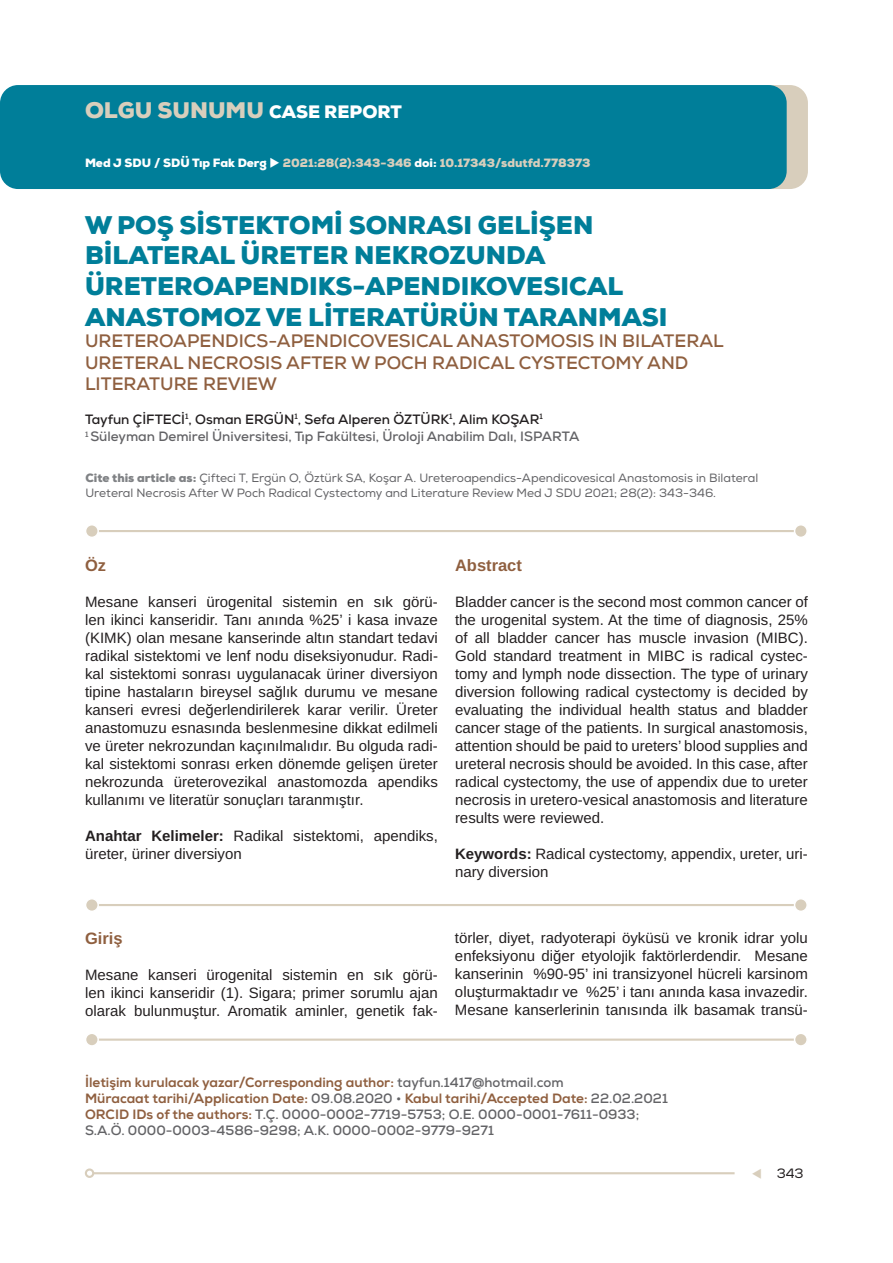
<style>
.page{position:relative;width:893px;height:1263px;background:#fff}
.page>*{position:absolute;margin:0;border:0;box-sizing:border-box;transform-origin:0 0}
.t1{font:900 25.5px/30.6px "Nexa";color:#007e99}
.t2{font:900 22.5px "Nexa";color:#d8cebc}
.t3{font:700 18px/21.6px "Nexa";color:#8f5f3f}
.t4{font:700 16.5px "Arimo";color:#8f5f3f}
.t5{font:15px/18px "Arimo";color:#231f20;text-align:justify}
.t6{font:700 13.5px/16.2px "Nexa";color:#636366}
.t7{font:13.5px "Nexa";color:#231f20}
.t8{font:12px/14.4px "Nexa";color:#636366}
.t9{font:900 12px "Nexa";color:#d8cebc}
.s1{font-size:18px;color:#fff}
.s2{color:#fff}
.s3{color:#231f20}
.s4{font-weight:900;color:#808285}
.s5{font-weight:700}
.s6{font-weight:800;color:#8f5f3f}
.s7{color:#d8cebc}
</style>
<div class="page">
<hr style="left:93px;top:1172px;width:642px;height:2px;background:#d8cebc">
<div style="left:85px;top:1168px;width:9px;height:10px;border:2px solid #d8cebc;border-radius:50%"></div>
<div style="left:16px;top:85px;width:792px;height:104px;background:#d8cebc;border-radius:18px"></div>
<div style="left:0;top:85px;width:787px;height:104px;background:#007e99;border-radius:18px"></div>
<hr style="left:90px;top:1038px;width:715px;height:3px;background:#d8cebc">
<div style="left:86px;top:1033px;width:12px;height:13px;background:#d8cebc;border-radius:50%"></div>
<div style="left:85px;top:1032px;width:14px;height:15px;border:2px solid #fff;border-radius:50%"></div>
<div style="left:794px;top:1033px;width:13px;height:13px;background:#d8cebc;border-radius:50%"></div>
<div style="left:794px;top:1032px;width:14px;height:15px;border:2px solid #fff;border-radius:50%"></div>
<hr style="left:90px;top:530px;width:715px;height:2px;background:#d8cebc">
<div style="left:86px;top:525px;width:12px;height:12px;background:#d8cebc;border-radius:50%"></div>
<div style="left:85px;top:524px;width:14px;height:14px;border:2px solid #fff;border-radius:50%"></div>
<div style="left:794px;top:525px;width:13px;height:12px;background:#d8cebc;border-radius:50%"></div>
<div style="left:794px;top:524px;width:14px;height:14px;border:2px solid #fff;border-radius:50%"></div>
<hr style="left:90px;top:904px;width:715px;height:2px;background:#d8cebc">
<div style="left:86px;top:899px;width:12px;height:12px;background:#d8cebc;border-radius:50%"></div>
<div style="left:85px;top:898px;width:14px;height:14px;border:2px solid #fff;border-radius:50%"></div>
<div style="left:794px;top:899px;width:13px;height:12px;background:#d8cebc;border-radius:50%"></div>
<div style="left:794px;top:898px;width:14px;height:14px;border:2px solid #fff;border-radius:50%"></div>
<h2 class="t2" style="left:85px;top:96px;width:318px">OLGU SUNUMU <span class="s1">CASE REPORT</span></h2>
<p class="t9" style="left:85px;top:155px;width:507px"><span class="s2">Med J SDU / SDÜ Tıp Fak Derg</span> <span class="s2">◆</span> 2021:28(2):343-346 <span class="s2">doi:</span> 10.17343/sdutfd.778373</p>
<h1 class="t1" style="left:85px;top:210px;width:584px">W POŞ SİSTEKTOMİ SONRASI GELİŞEN BİLATERAL ÜRETER NEKROZUNDA ÜRETEROAPENDIKS-APENDIKOVESICAL ANASTOMOZ VE LİTERATÜRÜN TARANMASI</h1>
<p class="t3" style="left:85px;top:330px;width:640px">URETEROAPENDICS-APENDICOVESICAL ANASTOMOSIS IN BILATERAL<br>URETERAL NECROSIS AFTER W POCH RADICAL CYSTECTOMY AND<br>LITERATURE REVIEW</p>
<p class="t6" style="left:85px;top:410px;width:496px;line-height:17.5px"><span class="s3">Tayfun ÇİFTECİ</span><sup>1</sup><span class="s3">, Osman ERGÜN</span><sup>1</sup><span class="s3">, Sefa Alperen ÖZTÜRK</span><sup>1</sup><span class="s3">, Alim KOŞAR</span><sup>1<br></sup><sup>1</sup> Süleyman Demirel Üniversitesi, Tıp Fakültesi, Üroloji Anabilim Dalı, ISPARTA</p>
<p class="t8" style="left:86px;top:471px;width:674px"><span class="s4">Cite this article as:</span> Çifteci T, Ergün O, Öztürk SA, Koşar A. Ureteroapendics-Apendicovesical Anastomosis in Bilateral<br>Ureteral Necrosis After W Poch Radical Cystectomy and Literature Review Med J SDU 2021; 28(2): 343-346.</p>
<p class="t4" style="left:85px;top:554px;width:23px">Öz</p>
<p class="t5" style="left:85px;top:593px;width:354px">Mesane kanseri ürogenital sistemin en sık görü&shy;len ikinci kanseridir. Tanı anında %25’ i kasa invaze (KIMK) olan mesane kanserinde altın standart tedavi radikal sistektomi ve lenf nodu diseksiyonudur. Radi&shy;kal sistektomi sonrası uygulanacak üriner diversiyon tipine hastaların bireysel sağlık durumu ve mesane kanseri evresi değerlendirilerek karar verilir. Üreter anastomuzu esnasında beslenmesine dikkat edilmeli ve üreter nekrozundan kaçınılmalıdır. Bu olguda radi&shy;kal sistektomi sonrası erken dönemde gelişen üreter nekrozunda üreterovezikal anastomozda apendiks kullanımı ve literatür sonuçları taranmıştır.</p>
<p class="t5" style="left:85px;top:827px;width:354px"><span class="s5">Anahtar Kelimeler:</span> Radikal sistektomi, apendiks, üreter, üriner diversiyon</p>
<p class="t4" style="left:455px;top:554px;width:68px">Abstract</p>
<p class="t5" style="left:455px;top:593px;width:354px">Bladder cancer is the second most common cancer of the urogenital system. At the time of diagnosis, 25% of all bladder cancer has muscle invasion (MIBC).<br>Gold standard treatment in MIBC is radical cystec&shy;tomy and lymph node dissection. The type of urinary diversion following radical cystectomy is decided by evaluating the individual health status and bladder cancer stage of the patients. In surgical anastomosis, attention should be paid to ureters’ blood supplies and ureteral necrosis should be avoided. In this case, after radical cystectomy, the use of appendix due to ureter necrosis in uretero-vesical anastomosis and literature results were reviewed.</p>
<p class="t5" style="left:455px;top:845px;width:354px"><span class="s5">Keywords:</span> Radical cystectomy, appendix, ureter, uri&shy;nary diversion</p>
<p class="t4" style="left:85px;top:927px;width:39px">Giriş</p>
<p class="t5" style="left:85px;top:966px;width:354px">Mesane kanseri ürogenital sistemin en sık görü&shy;len ikinci kanseridir (1). Sigara; primer sorumlu ajan olarak bulunmuştur. Aromatik aminler, genetik fak-</p>
<p class="t5" style="left:455px;top:929px;width:354px">törler, diyet, radyoterapi öyküsü ve kronik idrar yolu enfeksiyonu diğer etyolojik faktörlerdendir. Mesane kanserinin %90-95’ ini transizyonel hücreli karsinom oluşturmaktadır ve %25’ i tanı anında kasa invazedir.<br>Mesane kanserlerinin tanısında ilk basamak transü-</p>
<p class="t6" style="left:85px;top:1074px;width:584px"><span class="s6">İletişim kurulacak yazar/Corresponding author:</span> tayfun.1417@hotmail.com<br><span class="s6">Müracaat tarihi/Application Date:</span> 09.08.2020 • <span class="s6">Kabul tarihi/Accepted Date:</span> 22.02.2021<br><span class="s6">ORCID IDs of the authors:</span> T.Ç. 0000-0002-7719-5753; O.E. 0000-0001-7611-0933; S.A.Ö. 0000-0003-4586-9298; A.K. 0000-0002-9779-9271</p>
<p class="t7" style="left:751px;top:1165px;width:54px"><span class="s7">▼</span> 343</p>
</div>
